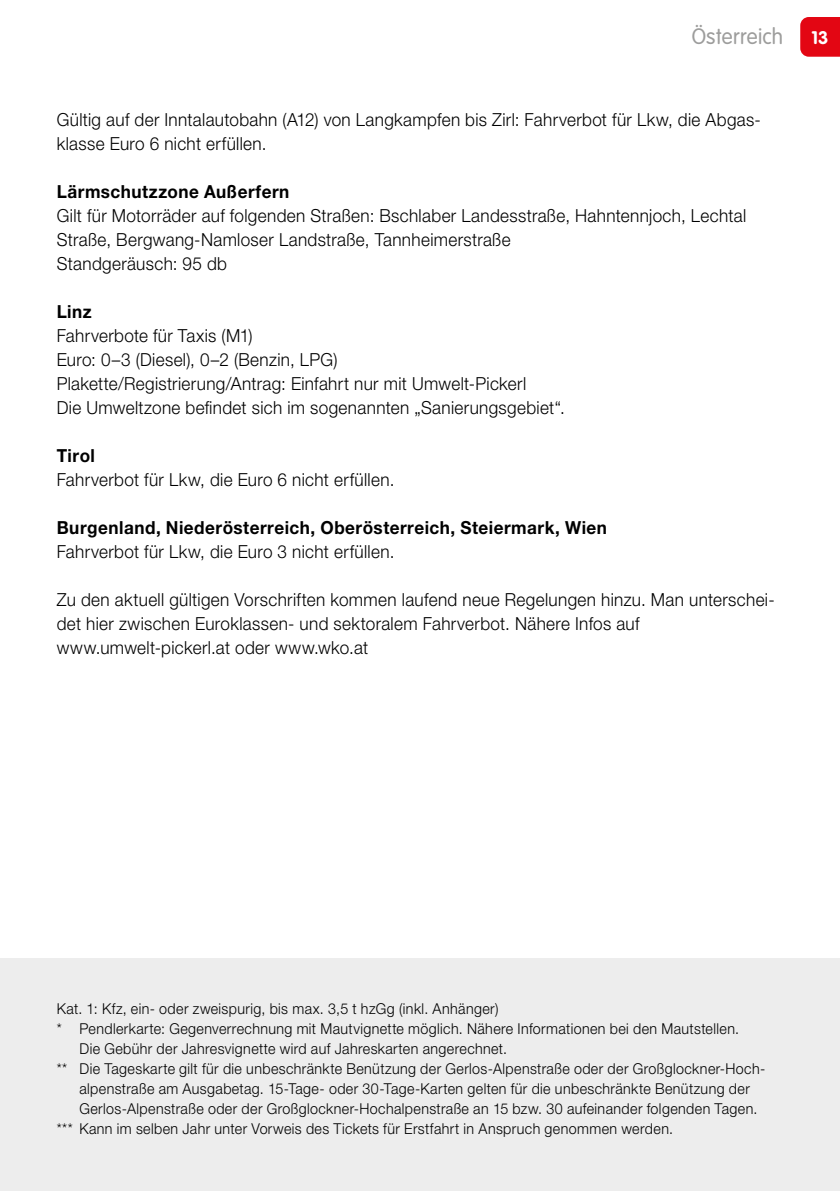
<style>
.page{position:relative;width:840px;height:1191px;background:#fff}
.page>*{position:absolute;margin:0;border:0;box-sizing:border-box;transform-origin:0 0}
.t1{font:300 22px "VAG Rounded LT Pro";letter-spacing:.015em;color:#9d9d9c;scale:.95 1}
.t2{font:300 18px/24px "Helvetica Neue LT Pro";letter-spacing:.02em;color:#000;scale:.95 1}
.t3{font:700 18px "Helvetica Neue LT Pro";letter-spacing:.03em;color:#000;scale:.95 1}
.t4{font:700 18px "VAG Rounded LT Pro";color:#fff}
.t5{font:300 15px "Helvetica Neue LT Pro";letter-spacing:.03em;color:#000;scale:.95 1}
</style>
<div class="page">
<div style="left:800px;top:17px;width:39px;height:40px;background:#e30613"></div>
<div style="left:0;top:958px;width:839px;height:233px;background:#ededed"></div>
<p class="t1" style="left:691px;top:24px;width:98px">Österreich</p>
<p class="t4" style="left:811px;top:26px;width:18px">13</p>
<p class="t2" style="left:57px;top:107px;width:742px">Gültig auf der Inntalautobahn (A12) von Langkampfen bis Zirl: Fahrverbot für Lkw, die Abgas&shy;klasse Euro 6 nicht erfüllen.</p>
<p class="t3" style="left:57px;top:181px;width:246px">Lärmschutzzone Außerfern</p>
<p class="t2" style="left:57px;top:203px;width:726px">Gilt für Motorräder auf folgenden Straßen: Bschlaber Landesstraße, Hahntennjoch, Lechtal<br>Straße, Bergwang-Namloser Landstraße, Tannheimerstraße<br>Standgeräusch: 95 db</p>
<p class="t3" style="left:57px;top:301px;width:38px">Linz</p>
<p class="t2" style="left:57px;top:323px;width:536px">Fahrverbote für Taxis (M1)<br>Euro: 0–3 (Diesel), 0–2 (Benzin, LPG)<br>Plakette/Registrierung/Antrag: Einfahrt nur mit Umwelt-Pickerl<br>Die Umweltzone befindet sich im sogenannten „Sanierungsgebiet“.</p>
<p class="t3" style="left:57px;top:445px;width:42px">Tirol</p>
<p class="t2" style="left:57px;top:467px;width:357px">Fahrverbot für Lkw, die Euro 6 nicht erfüllen.</p>
<p class="t3" style="left:57px;top:517px;width:580px">Burgenland, Niederösterreich, Oberösterreich, Steiermark, Wien</p>
<p class="t2" style="left:57px;top:539px;width:357px">Fahrverbot für Lkw, die Euro 3 nicht erfüllen.</p>
<p class="t2" style="left:57px;top:587px;width:756px">Zu den aktuell gültigen Vorschriften kommen laufend neue Regelungen hinzu. Man unterschei&shy;det hier zwischen Euroklassen- und sektoralem Fahrverbot. Nähere Infos auf www.umwelt-pickerl.at oder www.wko.at</p>
<p class="t5" style="left:57px;top:999px;width:466px">Kat. 1: Kfz, ein- oder zweispurig, bis max. 3,5 t hzGg (inkl. Anhänger)</p>
<p class="t5" style="left:57px;top:1019px;width:719px">* Pendlerkarte: Gegenverrechnung mit Mautvignette möglich. Nähere Informationen bei den Mautstellen.</p>
<p class="t5" style="left:79px;top:1039px;width:451px">Die Gebühr der Jahresvignette wird auf Jahreskarten angerechnet.</p>
<p class="t5" style="left:57px;top:1059px;width:745px">** Die Tageskarte gilt für die unbeschränkte Benützung der Gerlos-Alpenstraße oder der Großglockner-Hoch-</p>
<p class="t5" style="left:79px;top:1079px;width:706px">alpenstraße am Ausgabetag. 15-Tage- oder 30-Tage-Karten gelten für die unbeschränkte Benützung der</p>
<p class="t5" style="left:79px;top:1099px;width:714px">Gerlos-Alpenstraße oder der Großglockner-Hochalpenstraße an 15 bzw. 30 aufeinander folgenden Tagen.</p>
<p class="t5" style="left:57px;top:1119px;width:650px">*** Kann im selben Jahr unter Vorweis des Tickets für Erstfahrt in Anspruch genommen werden.</p>
</div>
